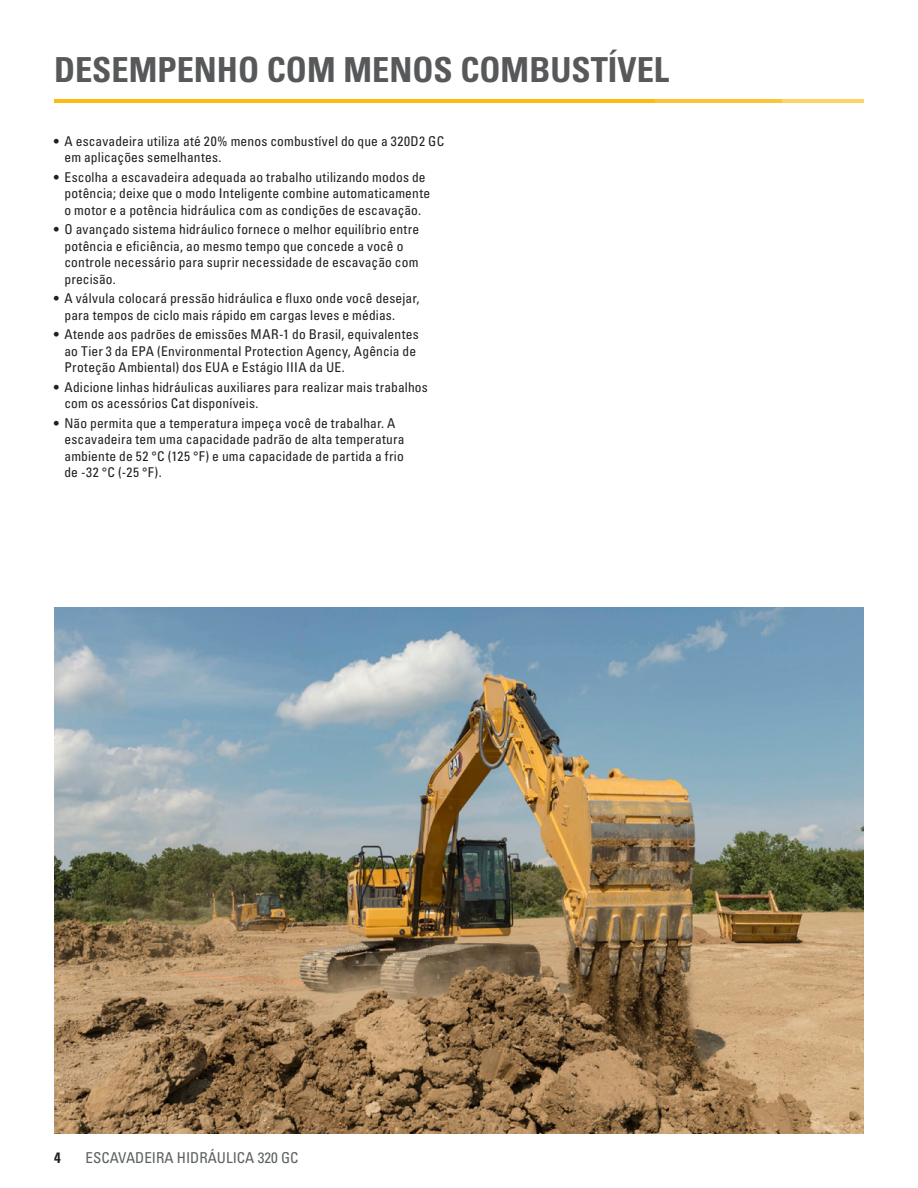
<style>
.page{position:relative;width:918px;height:1188px;background:#fff}
.page>*{position:absolute;margin:0;border:0;box-sizing:border-box;transform-origin:0 0}
.t1{font:34.5px "Univers LTCYR 67 Bold Cond";color:#57585a}
.t2{font:condensed 15px "Univers LTCYR 57";color:#5d6163}
.t3{font:15px "Univers LTCYR 67 Bold Cond";color:#231f20}
.t4{font:condensed 13.5px/16.5px "Univers LTCYR 57";letter-spacing:.01em;color:#231f20}
</style>
<div class="page">
<img style="left:54px;top:608px;width:809px;height:526px">
<hr style="left:54px;top:99px;width:601px;height:4px;background:#fcba13">
<hr style="left:654px;top:99px;width:128px;height:4px;background:#fcc437">
<hr style="left:782px;top:99px;width:81px;height:4px;background:#fdd266">
<h1 class="t1" style="left:54px;top:48px;width:617px">DESEMPENHO COM MENOS COMBUSTÍVEL</h1>
<p class="t4" style="left:65px;top:132px;width:381px;text-indent:-11px">• A escavadeira utiliza até 20% menos combustível do que a 320D2 GC em aplicações semelhantes.</p>
<p class="t4" style="left:65px;top:168px;width:367px;text-indent:-11px">• Escolha a escavadeira adequada ao trabalho utilizando modos de potência; deixe que o modo Inteligente combine automaticamente o motor e a potência hidráulica com as condições de escavação.</p>
<p class="t4" style="left:65px;top:221px;width:356px;text-indent:-11px">• O avançado sistema hidráulico fornece o melhor equilíbrio entre potência e eficiência, ao mesmo tempo que concede a você o controle necessário para suprir necessidade de escavação com precisão.</p>
<p class="t4" style="left:65px;top:290px;width:357px;text-indent:-11px">• A válvula colocará pressão hidráulica e fluxo onde você desejar, para tempos de ciclo mais rápido em cargas leves e médias.</p>
<p class="t4" style="left:65px;top:326px;width:356px;text-indent:-11px">• Atende aos padrões de emissões MAR-1 do Brasil, equivalentes ao Tier 3 da EPA (Environmental Protection Agency, Agência de<br>Proteção Ambiental) dos EUA e Estágio IIIA da UE.</p>
<p class="t4" style="left:65px;top:378px;width:365px;text-indent:-11px">• Adicione linhas hidráulicas auxiliares para realizar mais trabalhos com os acessórios Cat disponíveis.</p>
<p class="t4" style="left:65px;top:414px;width:342px;text-indent:-11px">• Não permita que a temperatura impeça você de trabalhar. A escavadeira tem uma capacidade padrão de alta temperatura ambiente de 52 °C (125 °F) e uma capacidade de partida a frio de -32 °C (-25 °F).</p>
<p class="t3" style="left:54px;top:1148px;width:8px">4</p>
<p class="t2" style="left:86px;top:1148px;width:215px">ESCAVADEIRA HIDRÁULICA 320 GC</p>
</div>
